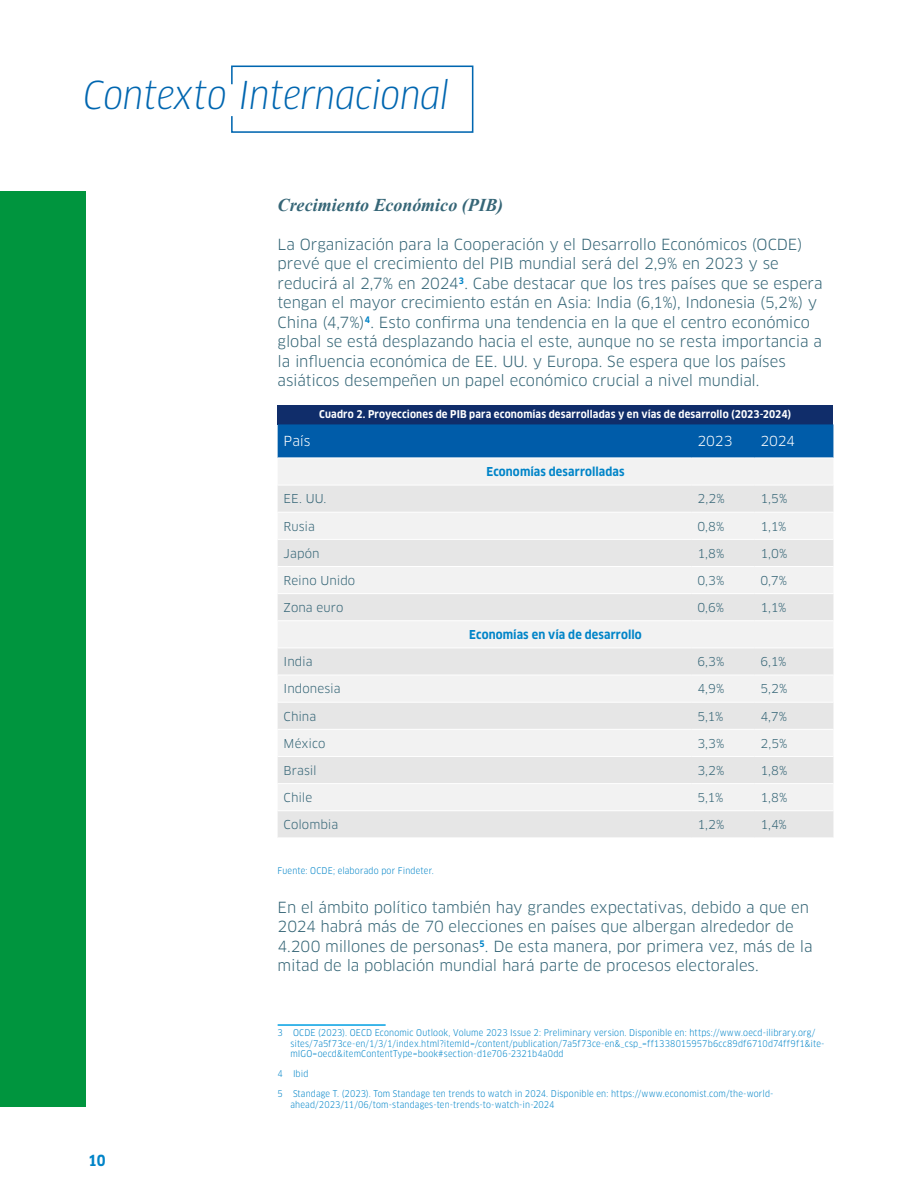
<style>
.page{position:relative;width:918px;height:1188px;background:#fff}
.page>*{position:absolute;margin:0;border:0;box-sizing:border-box;transform-origin:0 0}
.t1{font:italic 37.5px "Clan Pro Narr";color:#0066b0}
.t2{font:italic 700 18px "Times New Roman";color:#366677}
.t3{font:15px/19.5px "Clan Pro";letter-spacing:-.005em;color:#366677}
.t4{font:700 15px "Clan Pro Narr";color:#0084c8}
.t5{font:13.5px "Clan Pro";letter-spacing:-.015em;color:#fff}
.t6{font:12px "Clan Pro";letter-spacing:.005em;color:#366677}
.t7{font:700 12px "Clan Pro Narr";letter-spacing:.01em;color:#0084c8}
.t8{font:700 10.5px "Clan Pro Narr";letter-spacing:.015em;color:#fff}
.t9{font:9px/10.8px "Clan Pro Narr";letter-spacing:.015em;color:#0084c8}
</style>
<div class="page">
<div style="left:278px;top:406px;width:555px;height:19px;background:#102d6a"></div>
<div style="left:278px;top:424px;width:555px;height:34px;background:#005ca9"></div>
<div style="left:278px;top:459px;width:555px;height:25px;background:#f2f2f2"></div>
<svg style="left:278px;top:486px;width:555px;height:352px;fill:#e6e6e6"></svg>
<hr style="left:278px;top:512px;width:413px;height:1px;background:#fff">
<hr style="left:691px;top:512px;width:63px;height:1px;background:#fff">
<hr style="left:754px;top:512px;width:79px;height:1px;background:#fff">
<hr style="left:278px;top:539px;width:413px;height:1px;background:#fff">
<hr style="left:691px;top:539px;width:63px;height:1px;background:#fff">
<hr style="left:754px;top:539px;width:79px;height:1px;background:#fff">
<hr style="left:278px;top:566px;width:413px;height:1px;background:#fff">
<hr style="left:691px;top:566px;width:63px;height:1px;background:#fff">
<hr style="left:754px;top:566px;width:79px;height:1px;background:#fff">
<hr style="left:278px;top:593px;width:413px;height:1px;background:#fff">
<hr style="left:691px;top:593px;width:63px;height:1px;background:#fff">
<hr style="left:754px;top:593px;width:79px;height:1px;background:#fff">
<hr style="left:278px;top:620px;width:413px;height:1px;background:#fff">
<hr style="left:691px;top:620px;width:63px;height:1px;background:#fff">
<hr style="left:754px;top:620px;width:79px;height:1px;background:#fff">
<hr style="left:278px;top:648px;width:413px;height:1px;background:#fff">
<hr style="left:691px;top:648px;width:63px;height:1px;background:#fff">
<hr style="left:754px;top:648px;width:79px;height:1px;background:#fff">
<hr style="left:278px;top:675px;width:413px;height:1px;background:#fff">
<hr style="left:691px;top:675px;width:63px;height:1px;background:#fff">
<hr style="left:754px;top:675px;width:79px;height:1px;background:#fff">
<hr style="left:278px;top:702px;width:413px;height:1px;background:#fff">
<hr style="left:691px;top:702px;width:63px;height:1px;background:#fff">
<hr style="left:754px;top:702px;width:79px;height:1px;background:#fff">
<hr style="left:278px;top:729px;width:413px;height:1px;background:#fff">
<hr style="left:691px;top:729px;width:63px;height:1px;background:#fff">
<hr style="left:754px;top:729px;width:79px;height:1px;background:#fff">
<hr style="left:278px;top:756px;width:413px;height:1px;background:#fff">
<hr style="left:691px;top:756px;width:63px;height:1px;background:#fff">
<hr style="left:754px;top:756px;width:79px;height:1px;background:#fff">
<hr style="left:278px;top:783px;width:413px;height:1px;background:#fff">
<hr style="left:691px;top:783px;width:63px;height:1px;background:#fff">
<hr style="left:754px;top:783px;width:79px;height:1px;background:#fff">
<hr style="left:278px;top:810px;width:413px;height:1px;background:#fff">
<hr style="left:691px;top:810px;width:63px;height:1px;background:#fff">
<hr style="left:754px;top:810px;width:79px;height:1px;background:#fff">
<hr style="left:278px;top:1024px;width:108px;height:2px;background:#009fe3">
<div style="left:0;top:191px;width:85px;height:916px;background:#00953e"></div>
<svg style="left:231px;top:65px;width:243px;height:68px"></svg>
<h1 class="t1" style="left:83px;top:73px;width:367px">Contexto Internacional</h1>
<p class="t2" style="left:278px;top:192px;width:227px">Crecimiento Económico (PIB)</p>
<p class="t3" style="left:278px;top:235px;width:546px">La Organización para la Cooperación y el Desarrollo Económicos (OCDE) prevé que el crecimiento del PIB mundial será del 2,9% en 2023 y se reducirá al 2,7% en 2024<sup>3</sup>. Cabe destacar que los tres países que se espera tengan el mayor crecimiento están en Asia: India (6,1%), Indonesia (5,2%) y China (4,7%)<sup>4</sup>. Esto confirma una tendencia en la que el centro económico global se está desplazando hacia el este, aunque no se resta importancia a la influencia económica de EE. UU. y Europa. Se espera que los países asiáticos desempeñen un papel económico crucial a nivel mundial.</p>
<p class="t8" style="left:319px;top:408px;width:474px">Cuadro 2. Proyecciones de PIB para economías desarrolladas y en vías de desarrollo (2023-2024)</p>
<p class="t5" style="left:284px;top:433px;width:28px">País</p>
<p class="t5" style="left:697px;top:433px;width:37px">2023</p>
<p class="t5" style="left:760px;top:433px;width:36px">2024</p>
<p class="t7" style="left:486px;top:465px;width:140px">Economías desarrolladas</p>
<p class="t6" style="left:284px;top:492px;width:44px">EE. UU.</p>
<p class="t6" style="left:697px;top:492px;width:29px">2,2%</p>
<p class="t6" style="left:760px;top:492px;width:28px">1,5%</p>
<p class="t6" style="left:284px;top:519px;width:33px">Rusia</p>
<p class="t6" style="left:697px;top:519px;width:29px">0,8%</p>
<p class="t6" style="left:760px;top:519px;width:28px">1,1%</p>
<p class="t6" style="left:284px;top:546px;width:37px">Japón</p>
<p class="t6" style="left:697px;top:546px;width:29px">1,8%</p>
<p class="t6" style="left:760px;top:546px;width:29px">1,0%</p>
<p class="t6" style="left:284px;top:573px;width:73px">Reino Unido</p>
<p class="t6" style="left:697px;top:573px;width:29px">0,3%</p>
<p class="t6" style="left:760px;top:573px;width:28px">0,7%</p>
<p class="t6" style="left:284px;top:600px;width:61px">Zona euro</p>
<p class="t6" style="left:697px;top:600px;width:28px">0,6%</p>
<p class="t6" style="left:760px;top:600px;width:28px">1,1%</p>
<p class="t7" style="left:469px;top:628px;width:174px">Economías en vía de desarrollo</p>
<p class="t6" style="left:284px;top:655px;width:30px">India</p>
<p class="t6" style="left:697px;top:655px;width:29px">6,3%</p>
<p class="t6" style="left:760px;top:655px;width:28px">6,1%</p>
<p class="t6" style="left:284px;top:682px;width:58px">Indonesia</p>
<p class="t6" style="left:697px;top:682px;width:29px">4,9%</p>
<p class="t6" style="left:760px;top:682px;width:29px">5,2%</p>
<p class="t6" style="left:284px;top:709px;width:34px">China</p>
<p class="t6" style="left:697px;top:709px;width:28px">5,1%</p>
<p class="t6" style="left:760px;top:709px;width:28px">4,7%</p>
<p class="t6" style="left:284px;top:736px;width:43px">México</p>
<p class="t6" style="left:697px;top:736px;width:29px">3,3%</p>
<p class="t6" style="left:760px;top:736px;width:29px">2,5%</p>
<p class="t6" style="left:284px;top:763px;width:35px">Brasil</p>
<p class="t6" style="left:697px;top:763px;width:29px">3,2%</p>
<p class="t6" style="left:760px;top:763px;width:29px">1,8%</p>
<p class="t6" style="left:284px;top:790px;width:30px">Chile</p>
<p class="t6" style="left:697px;top:790px;width:28px">5,1%</p>
<p class="t6" style="left:760px;top:790px;width:29px">1,8%</p>
<p class="t6" style="left:284px;top:818px;width:56px">Colombia</p>
<p class="t6" style="left:697px;top:818px;width:29px">1,2%</p>
<p class="t6" style="left:760px;top:818px;width:28px">1,4%</p>
<p class="t9" style="left:278px;top:865px;width:158px">Fuente: OCDE; elaborado por Findeter.</p>
<p class="t3" style="left:278px;top:898px;width:536px">En el ámbito político también hay grandes expectativas, debido a que en 2024 habrá más de 70 elecciones en países que albergan alrededor de 4.200 millones de personas<sup>5</sup>. De esta manera, por primera vez, más de la mitad de la población mundial hará parte de procesos electorales.</p>
<p class="t4" style="left:88px;top:1152px;width:19px">10</p>
<p class="t9" style="left:290px;top:1027px;width:536px;text-indent:-13px">3 OCDE (2023). OECD Economic Outlook, Volume 2023 Issue 2: Preliminary version. Disponible en: https://www.oecd-ilibrary.org/ sites/7a5f73ce-en/1/3/1/index.html?itemId=/content/publication/7a5f73ce-en&amp;_csp_=ff1338015957b6cc89df6710d74ff9f1&amp;ite&shy;mIGO=oecd&amp;itemContentType=book#section-d1e706-2321b4a0dd</p>
<p class="t9" style="left:278px;top:1069px;width:32px">4 Ibid</p>
<p class="t9" style="left:290px;top:1088px;width:485px;text-indent:-13px">5 Standage T. (2023). Tom Standage ten trends to watch in 2024. Disponible en: https://www.economist.com/the-world&shy;ahead/2023/11/06/tom-standages-ten-trends-to-watch-in-2024</p>
</div>
